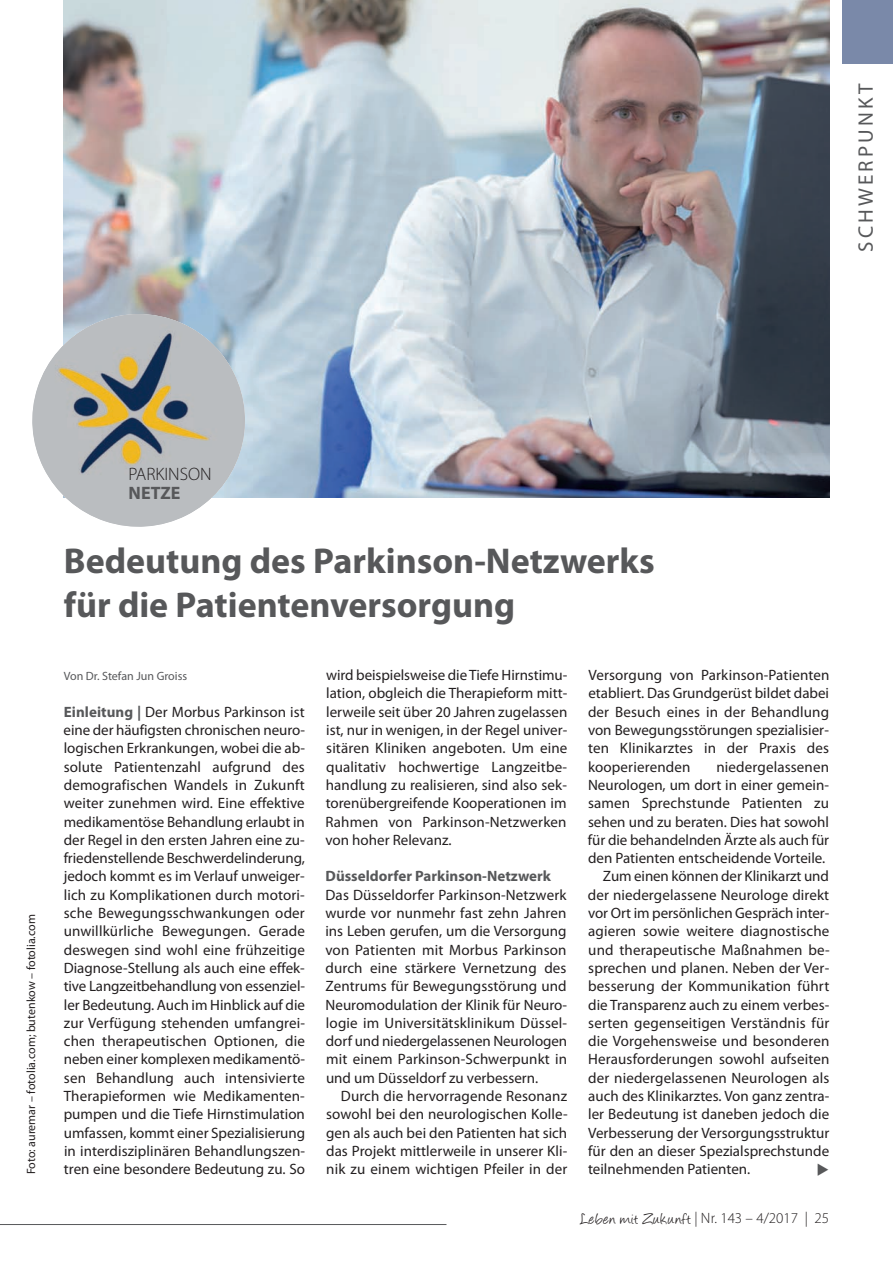
<style>
.page{position:relative;width:893px;height:1263px;background:#fff}
.page>*{position:absolute;margin:0;border:0;box-sizing:border-box;transform-origin:0 0}
.t1{font:700 36px/43.2px "Myriad Pro";color:#57585a}
.t2{font:21px "Myriad Pro";letter-spacing:.15em;color:#57585a}
.t3{font:300 18px "Myriad Pro";color:#231f20}
.t4{font:700 18px "Myriad Pro";color:#57585a}
.t5{font:15px/18.3px "Myriad Pro";letter-spacing:.005em;color:#231f20;text-align:justify}
.t6{font:300 15px "Myriad Pro";color:#231f20}
.t7{font:700 15px "Myriad Pro";color:#57585a}
.t8{font:12px "Myriad Pro";color:#231f20}
.t9{font:12px "Myriad Pro";color:#57585a}
.s1{font-weight:700;color:#57585a}
.s2{font-family:"Angelina";font-weight:400;font-size:18px}
</style>
<div class="page">
<div style="left:842px;top:0;width:51px;height:64px;background:#7a89a9"></div>
<hr style="left:0;top:1224px;width:446px;height:1px;background:#57585a">
<img style="left:64px;top:0;width:765px;height:497px">
<img style="left:32px;top:314px;width:213px;height:213px">
<h2 class="t2" style="left:858px;top:252px;width:169px;rotate:-90deg">SCHWERPUNKT</h2>
<p class="t8" style="left:27px;top:1174px;width:262px;rotate:-90deg">Foto: auremar – fotolia.com; butenkow – fotolia.com</p>
<p class="t3" style="left:129px;top:467px;width:85px">PARKINSON</p>
<p class="t4" style="left:129px;top:486px;width:53px">NETZE</p>
<h1 class="t1" style="left:64px;top:543px;width:592px">Bedeutung des Parkinson-Netzwerks für die Patientenversorgung</h1>
<p class="t9" style="left:64px;top:672px;width:125px">Von Dr. Stefan Jun Groiss</p>
<p class="t5" style="left:64px;top:704px;width:243px"><span class="s1">Einleitung |</span> Der Morbus Parkinson ist eine der häufigsten chronischen neuro&shy;logischen Erkrankungen, wobei die ab&shy;solute Patientenzahl aufgrund des demografischen Wandels in Zukunft weiter zunehmen wird. Eine effektive medikamentöse Behandlung erlaubt in der Regel in den ersten Jahren eine zu&shy;friedenstellende Beschwerdelinderung, jedoch kommt es im Verlauf unweiger&shy;lich zu Komplikationen durch motori&shy;sche Bewegungsschwankungen oder unwillkürliche Bewegungen. Gerade deswegen sind wohl eine frühzeitige Diagnose-Stellung als auch eine effek&shy;tive Langzeitbehandlung von essenziel&shy;ler Bedeutung. Auch im Hinblick auf die zur Verfügung stehenden umfangrei&shy;chen therapeutischen Optionen, die neben einer komplexen medikamentö&shy;sen Behandlung auch intensivierte Therapieformen wie Medikamenten&shy;pumpen und die Tiefe Hirnstimulation umfassen, kommt einer Spezialisierung in interdisziplinären Behandlungszen&shy;tren eine besondere Bedeutung zu. So</p>
<p class="t5" style="left:325px;top:667px;width:243px">wird beispielsweise die Tiefe Hirnstimu&shy;lation, obgleich die Therapieform mitt&shy;lerweile seit über 20 Jahren zugelassen ist, nur in wenigen, in der Regel univer&shy;sitären Kliniken angeboten. Um eine qualitativ hochwertige Langzeitbe&shy;handlung zu realisieren, sind also sek&shy;torenübergreifende Kooperationen im Rahmen von Parkinson-Netzwerken von hoher Relevanz.</p>
<p class="t7" style="left:325px;top:871px;width:227px">Düsseldorfer Parkinson-Netzwerk</p>
<p class="t5" style="left:325px;top:887px;width:243px">Das Düsseldorfer Parkinson-Netzwerk wurde vor nunmehr fast zehn Jahren ins Leben gerufen, um die Versorgung von Patienten mit Morbus Parkinson durch eine stärkere Vernetzung des Zentrums für Bewegungsstörung und Neuromodulation der Klinik für Neuro&shy;logie im Universitätsklinikum Düssel&shy;dorf und niedergelassenen Neurologen mit einem Parkinson-Schwerpunkt in und um Düsseldorf zu verbessern.</p>
<p class="t5" style="left:326px;top:1088px;width:243px;text-indent:15px">Durch die hervorragende Resonanz sowohl bei den neurologischen Kolle&shy;gen als auch bei den Patienten hat sich das Projekt mittlerweile in unserer Kli&shy;nik zu einem wichtigen Pfeiler in der</p>
<p class="t5" style="left:588px;top:667px;width:243px">Versorgung von Parkinson-Patienten etabliert. Das Grundgerüst bildet dabei der Besuch eines in der Behandlung von Bewegungsstörungen spezialisier&shy;ten Klinikarztes in der Praxis des kooperierenden</p>
<p class="t5" style="left:716px;top:759px;width:114px">niedergelassenen</p>
<p class="t5" style="left:588px;top:777px;width:243px">Neurologen, um dort in einer gemein-</p>
<p class="t5" style="left:588px;top:795px;width:243px">samen Sprechstunde Patienten zu</p>
<p class="t5" style="left:588px;top:813px;width:243px">sehen und zu beraten. Dies hat sowohl</p>
<p class="t5" style="left:588px;top:832px;width:243px">für die behandelnden Ärzte als auch für</p>
<p class="t5" style="left:588px;top:850px;width:239px">den Patienten entscheidende Vorteile.</p>
<p class="t5" style="left:603px;top:868px;width:227px">Zum einen können der Klinikarzt und</p>
<p class="t5" style="left:588px;top:887px;width:243px">der niedergelassene Neurologe direkt</p>
<p class="t5" style="left:588px;top:905px;width:243px">vor Ort im persönlichen Gespräch inter -</p>
<p class="t5" style="left:588px;top:923px;width:243px">agieren sowie weitere diagnostische</p>
<p class="t5" style="left:588px;top:942px;width:243px">und therapeutische Maßnahmen be-</p>
<p class="t5" style="left:588px;top:960px;width:242px">sprechen und planen. Neben der Ver-</p>
<p class="t5" style="left:588px;top:978px;width:243px">besserung der Kommunikation führt</p>
<p class="t5" style="left:588px;top:996px;width:243px">die Transparenz auch zu einem verbes-</p>
<p class="t5" style="left:588px;top:1015px;width:243px">serten gegenseitigen Verständnis für</p>
<p class="t5" style="left:588px;top:1033px;width:243px">die Vorgehensweise und besonderen</p>
<p class="t5" style="left:588px;top:1051px;width:243px">Herausforderungen sowohl aufseiten</p>
<p class="t5" style="left:588px;top:1070px;width:243px">der niedergelassenen Neurologen als</p>
<p class="t5" style="left:588px;top:1088px;width:243px">auch des Klinikarztes. Von ganz zentra-</p>
<p class="t5" style="left:588px;top:1106px;width:242px">ler Bedeutung ist daneben jedoch die</p>
<p class="t5" style="left:588px;top:1124px;width:243px">Verbesserung der Versorgungsstruktur</p>
<p class="t5" style="left:588px;top:1143px;width:243px">für den an dieser Spezialsprechstunde</p>
<p class="t5" style="left:588px;top:1161px;width:164px">teilnehmenden Patienten.</p>
<p class="t6" style="left:580px;top:1212px;width:250px"><span class="s2">Leben mit Zukunft</span> | Nr. 143 – 4/2017 | 25</p>
</div>
